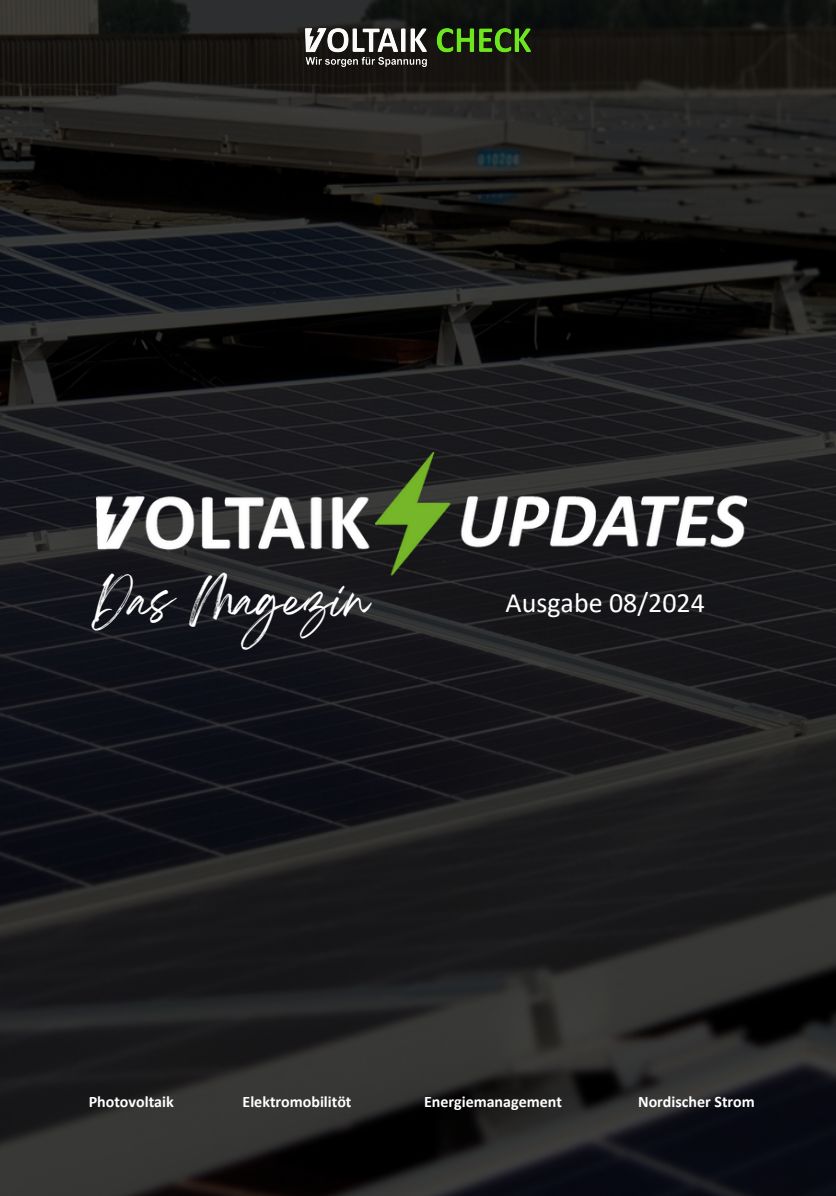
<style>
.page{position:relative;width:836px;height:1196px;background:#fff}
.page>*{position:absolute;margin:0;border:0;box-sizing:border-box;transform-origin:0 0}
.t1{font:41px "Breathing";color:#fff}
.t2{font:28px "Calibri";color:#fff}
.t3{font:700 16px "Calibri";color:#fff}
</style>
<div class="page">
<img style="left:0;top:0;width:836px;height:1195px">
<img style="left:97px;top:452px;width:649px;height:123px">
<img style="left:305px;top:29px;width:225px;height:37px">
<p class="t1" style="left:92px;top:587px;width:278px">Das Magezin</p>
<h2 class="t2" style="left:505px;top:591px;width:201px">Ausgabe 08/2024</h2>
<h1 class="t3" style="left:89px;top:1095px;width:86px">Photovoltaik</h1>
<h1 class="t3" style="left:242px;top:1095px;width:110px">Elektromobilitöt</h1>
<h1 class="t3" style="left:424px;top:1095px;width:139px">Energiemanagement</h1>
<h1 class="t3" style="left:638px;top:1095px;width:118px">Nordischer Strom</h1>
</div>
